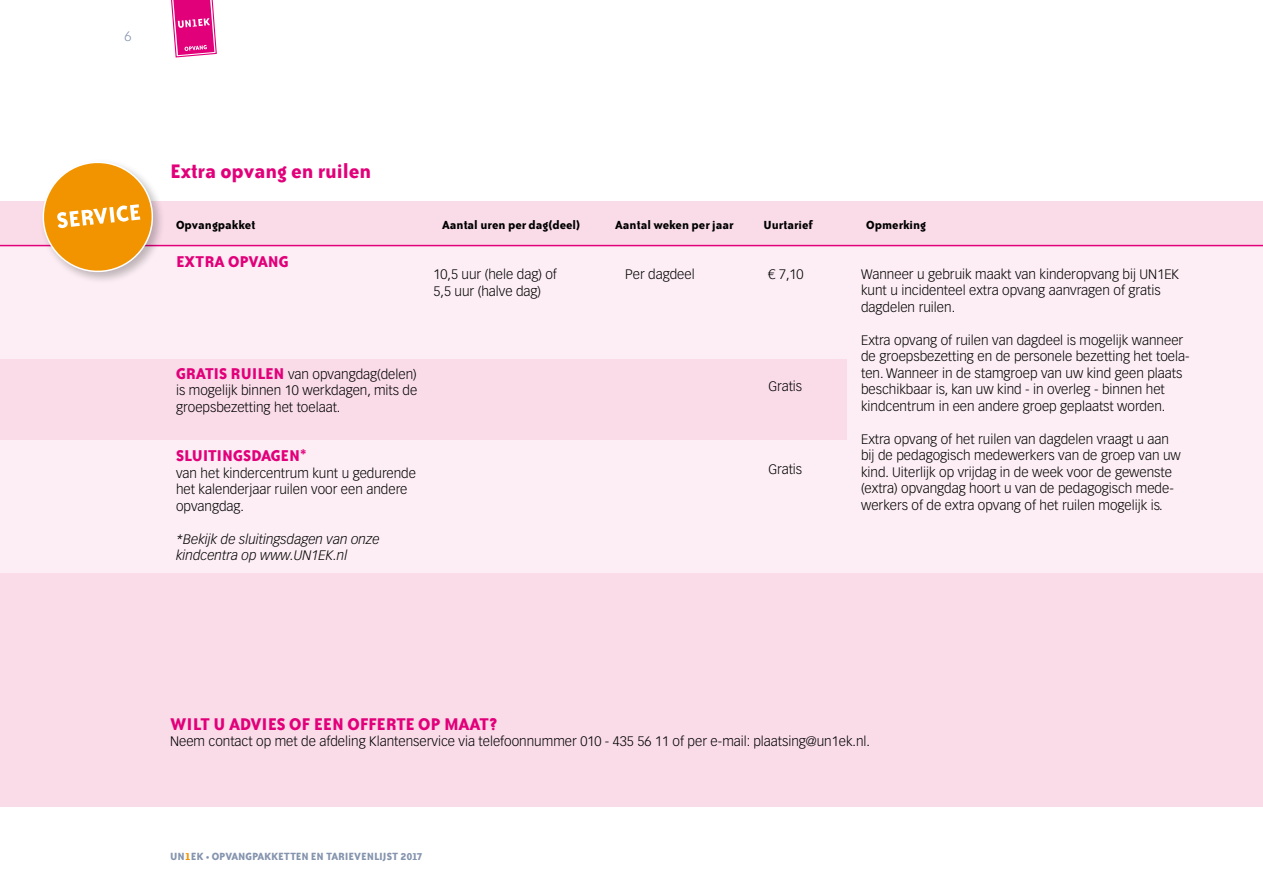
<style>
.page{position:relative;width:1263px;height:893px;background:#fff}
.page>*{position:absolute;margin:0;border:0;box-sizing:border-box;transform-origin:0 0}
.t1{font:700 22.5px "Bailey Sans ITC";color:#e2007a}
.t2{font:700 19.5px "Bailey Sans ITC";color:#e2007a}
.t3{font:700 18px "Bailey Sans ITC";color:#e2007a}
.t4{font:300 13.5px/16.5px "Vectora LT";color:#000}
.t5{font:700 13.5px "Bailey Sans ITC";color:#000}
.t6{font:italic 300 13.5px/16.5px "Vectora LT";color:#000}
.t7{font:300 13.5px "Vectora LT";color:#8594ae}
.t8{font:700 12px "Bailey Sans ITC";color:#8594ae}
.s1{font-family:"Bailey Sans ITC";font-weight:700;font-size:18px;color:#e2007a}
.s2{color:#f29400}
</style>
<div class="page">
<svg style="left:171px;top:0;width:46px;height:58px;background:#e9429c"></svg>
<div style="left:0;top:202px;width:1263px;height:605px;background:#fadce9"></div>
<div style="left:0;top:246px;width:1263px;height:113px;background:#fceef4"></div>
<div style="left:0;top:441px;width:1263px;height:132px;background:#fceef4"></div>
<hr style="left:0;top:245px;width:1263px;height:1px;background:#e2007a">
<div style="left:847px;top:249px;width:416px;height:303px;background:#fceef4"></div>
<div style="left:38px;top:158px;width:127px;height:126px;background:#000;opacity:.25"></div>
<svg style="left:40px;top:159px;width:115px;height:115px"></svg>
<p class="t7" style="left:124px;top:28px;width:9px">6</p>
<h1 class="t1" style="left:170px;top:159px;width:203px">Extra opvang en ruilen</h1>
<p class="t5" style="left:176px;top:217px;width:81px">Opvangpakket</p>
<p class="t5" style="left:442px;top:217px;width:140px">Aantal uren per dag(deel)</p>
<p class="t5" style="left:615px;top:217px;width:120px">Aantal weken per jaar</p>
<p class="t5" style="left:763px;top:217px;width:51px">Uurtarief</p>
<p class="t5" style="left:866px;top:217px;width:61px">Opmerking</p>
<h3 class="t3" style="left:176px;top:252px;width:112px">Extra opvang</h3>
<p class="t4" style="left:433px;top:266px;width:125px">10,5 uur (hele dag) of<br>5,5 uur (halve dag)</p>
<p class="t4" style="left:625px;top:266px;width:71px">Per dagdeel</p>
<p class="t4" style="left:768px;top:266px;width:37px">€ 7,10</p>
<p class="t4" style="left:176px;top:366px;width:243px;text-align:justify"><span class="s1">Gratis ruilen</span> van opvangdag(delen) is mogelijk binnen 10 werkdagen, mits de groepsbezetting het toelaat.</p>
<h3 class="t3" style="left:176px;top:446px;width:132px">Slu itingsdagen*</h3>
<p class="t4" style="left:176px;top:465px;width:241px">van het kindercentrum kunt u gedurende het kalenderjaar ruilen voor een andere opvangdag.</p>
<p class="t6" style="left:176px;top:531px;width:205px">*Bekijk de sluitingsdagen van onze kindcentra op www.UN1EK.nl</p>
<p class="t4" style="left:768px;top:378px;width:35px">Gratis</p>
<p class="t4" style="left:768px;top:461px;width:35px">Gratis</p>
<p class="t4" style="left:861px;top:266px;width:319px">Wanneer u gebruik maakt van kinderopvang bij UN1EK kunt u incidenteel extra opvang aanvragen of gratis dagdelen ruilen.</p>
<p class="t4" style="left:861px;top:332px;width:330px">Extra opvang of ruilen van dagdeel is mogelijk wanneer de groepsbezetting en de personele bezetting het toela&shy;ten. Wanneer in de stamgroep van uw kind geen plaats beschikbaar is, kan uw kind - in overleg - binnen het kindcentrum in een andere groep geplaatst worden.</p>
<p class="t4" style="left:861px;top:431px;width:321px">Extra opvang of het ruilen van dagdelen vraagt u aan bij de pedagogisch medewerkers van de groep van uw kind. Uiterlijk op vrijdag in de week voor de gewenste (extra) opvangdag hoort u van de pedagogisch mede&shy;werkers of de extra opvang of het ruilen mogelijk is.</p>
<h2 class="t2" style="left:170px;top:713px;width:329px">Wilt u advies of een offerte op maat?</h2>
<p class="t4" style="left:170px;top:733px;width:701px">Neem contact op met de afdeling Klantenservice via telefoonnummer 010 - 435 56 11 of per e-mail: plaatsing@un1ek.nl.</p>
<p class="t8" style="left:170px;top:850px;width:254px">UN <span class="s2">1</span>EK • OPVANGPAKKETTEN EN TARIEVENLIJST 2017</p>
</div>
